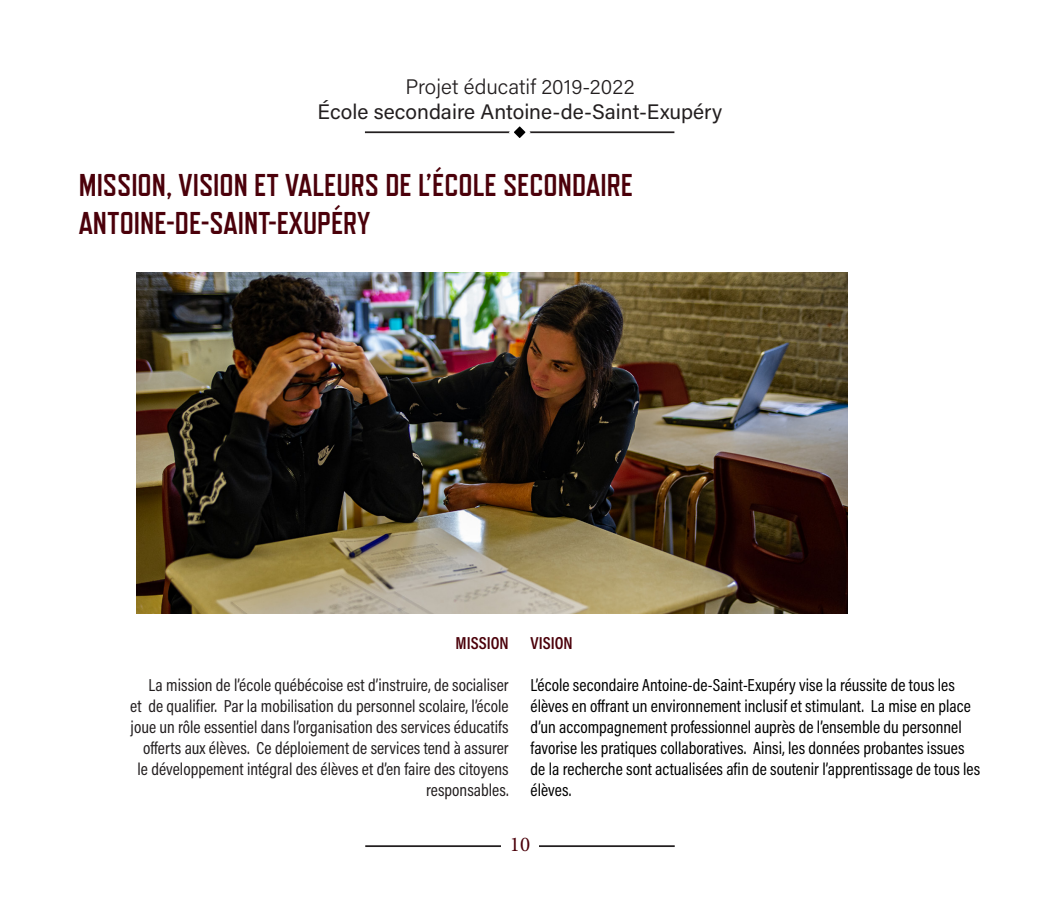
<style>
.page{position:relative;width:1040px;height:914px;background:#fff}
.page>*{position:absolute;margin:0;border:0;box-sizing:border-box;transform-origin:0 0}
.titres_tdm_1{font:700 31.5px/37.8px "Refrigerator Deluxe";color:#4b000a}
.t1{font:21px "Acumin Pro";color:#231f20}
.t2{font:300 21px "Acumin Pro";color:#231f20}
.t3{font:21px "Minion Pro";color:#4b000a}
.corps_du_texte{font:17.5px/21px "Acumin Pro Cond";color:#000001}
.corps_du_texte-2{font:17.5px/21px "Acumin Pro Cond";color:#231f20;text-align:right}
.corps_du_texte-3{font:600 17.5px "Acumin Pro Cond";color:#4b000a}
</style>
<div class="page">
<hr style="left:365px;top:845px;width:309px;height:2px;background:#231f20">
<hr style="left:365px;top:131px;width:309px;height:2px;background:#231f20">
<svg style="left:506px;top:126px;width:27px;height:12px"></svg>
<div style="left:500px;top:835px;width:38px;height:22px;background:#fff"></div>
<img style="left:137px;top:273px;width:710px;height:340px">
<p class="t2" style="left:405px;top:72px;width:230px">Projet éducatif 2019-2022</p>
<p class="t1" style="left:317px;top:97px;width:406px">École secondaire Antoine-de-Saint-Exupéry</p>
<p class="titres_tdm_1" style="left:79px;top:166px;width:556px">MISSION, VISION ET VALEURS DE L’ÉCOLE SECONDAIRE<br>ANTOINE-DE-SAINT-EXUPÉRY</p>
<p class="corps_du_texte-3" style="left:455px;top:631px;width:55px">MISSION</p>
<p class="corps_du_texte-2" style="left:130px;top:674px;width:380px">La mission de l’école québécoise est d’instruire, de socialiser<br>et de qualifier. Par la mobilisation du personnel scolaire, l’école joue un rôle essentiel dans l’organisation des services éducatifs offerts aux élèves. Ce déploiement de services tend à assurer le développement intégral des élèves et d’en faire des citoyens responsables.</p>
<p class="corps_du_texte-3" style="left:530px;top:631px;width:44px">VISION</p>
<p class="corps_du_texte" style="left:530px;top:674px;width:451px">L’école secondaire Antoine-de-Saint-Exupéry vise la réussite de tous les élèves en offrant un environnement inclusif et stimulant. La mise en place d’un accompagnement professionnel auprès de l’ensemble du personnel favorise les pratiques collaboratives. Ainsi, les données probantes issues de la recherche sont actualisées afin de soutenir l’apprentissage de tous les élèves.</p>
<p class="t3" style="left:510px;top:830px;width:22px">10</p>
</div>
